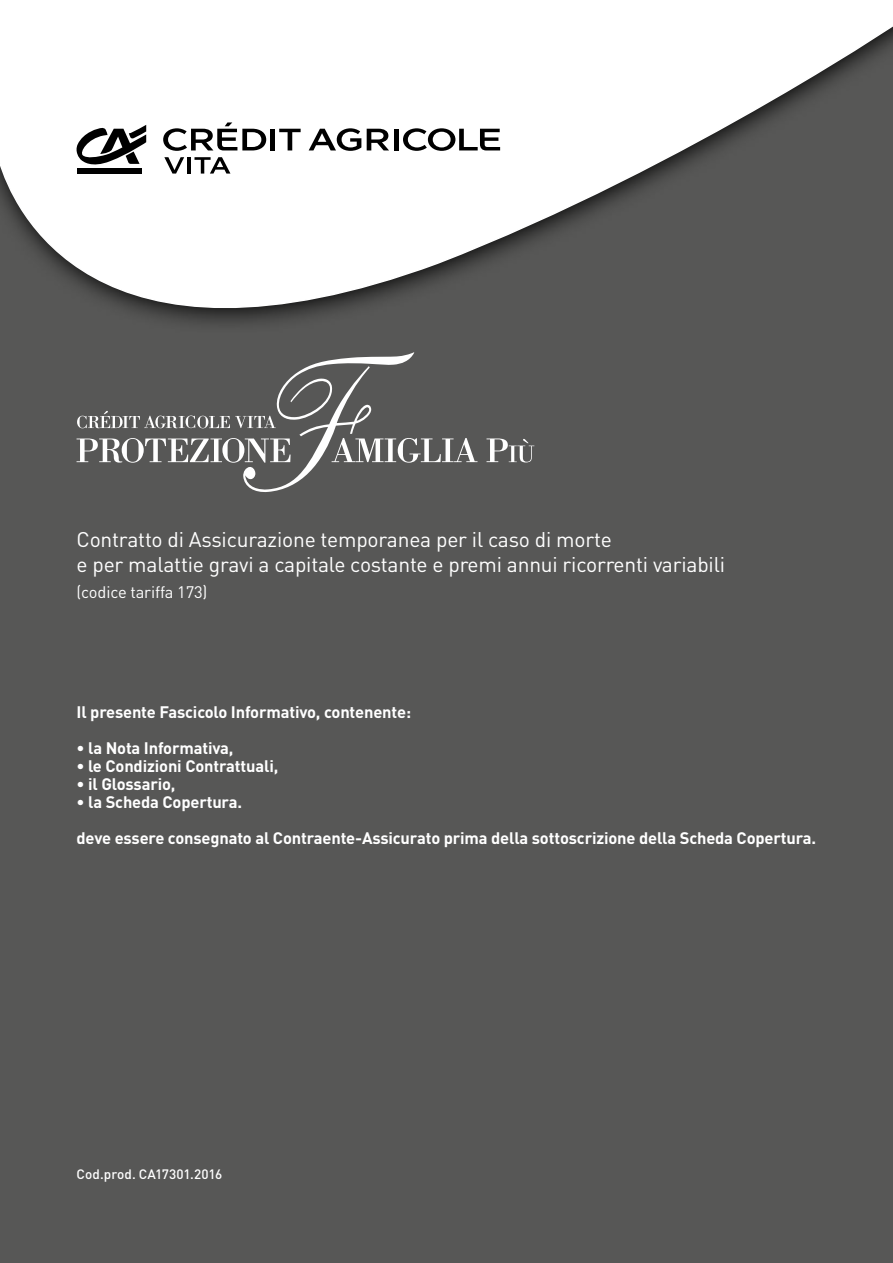
<style>
.page{position:relative;width:893px;height:1263px;background:#fff}
.page>*{position:absolute;margin:0;border:0;box-sizing:border-box;transform-origin:0 0}
.t1{font:21px/25.5px "DIN";letter-spacing:-.01em;color:#fff}
.t2{font:700 16.5px/36px "DIN";letter-spacing:-.01em;color:#fff}
.t3{font:16.5px "DIN";letter-spacing:-.01em;color:#fff}
.t4{font:500 13.5px "DIN";letter-spacing:.005em;color:#fff}
</style>
<div class="page">
<div style="left:0;top:2px;width:893px;height:1261px;background:#575756"></div>
<svg style="left:0;top:2px;width:893px;height:322px;fill:#fff"></svg>
<svg style="left:77px;top:352px;width:457px;height:140px"></svg>
<svg style="left:163px;top:122px;width:103px;height:29px;background:#a8a8a8"></svg>
<hr style="left:271px;top:129px;width:4px;height:21px;background:#000">
<svg style="left:279px;top:129px;width:22px;height:21px"></svg>
<svg style="left:309px;top:128px;width:52px;height:23px"></svg>
<svg style="left:367px;top:129px;width:22px;height:21px"></svg>
<hr style="left:394px;top:129px;width:4px;height:21px;background:#000">
<svg style="left:403px;top:128px;width:97px;height:23px;background:#9b9b9b"></svg>
<svg style="left:164px;top:157px;width:20px;height:17px"></svg>
<hr style="left:187px;top:157px;width:4px;height:17px;background:#000">
<svg style="left:194px;top:157px;width:36px;height:17px"></svg>
<div style="left:77px;top:168px;width:64px;height:6px;background:#000"></div>
<svg style="left:74px;top:125px;width:72px;height:44px;background:#8d8d8d"></svg>
<p class="t1" style="left:77px;top:526px;width:650px">Contratto di Assicurazione temporanea per il caso di morte<br>e per malattie gravi a capitale costante e premi annui ricorrenti variabili</p>
<p class="t3" style="left:77px;top:581px;width:132px">(codice tariffa 173)</p>
<p class="t2" style="left:77px;top:693px;width:336px">Il presente Fascicolo Informativo, contenente:</p>
<p class="t2" style="left:77px;top:729px;width:158px">• la Nota Informativa,</p>
<p class="t2" style="left:77px;top:747px;width:203px">• le Condizioni Contrattuali,</p>
<p class="t2" style="left:77px;top:765px;width:100px">• il Glossario,</p>
<p class="t2" style="left:77px;top:783px;width:741px">• la Scheda Copertura.<br>deve essere consegnato al Contraente-Assicurato prima della sottoscrizione della Scheda Copertura.</p>
<p class="t4" style="left:77px;top:1166px;width:147px">Cod.prod. CA17301.2016</p>
</div>
